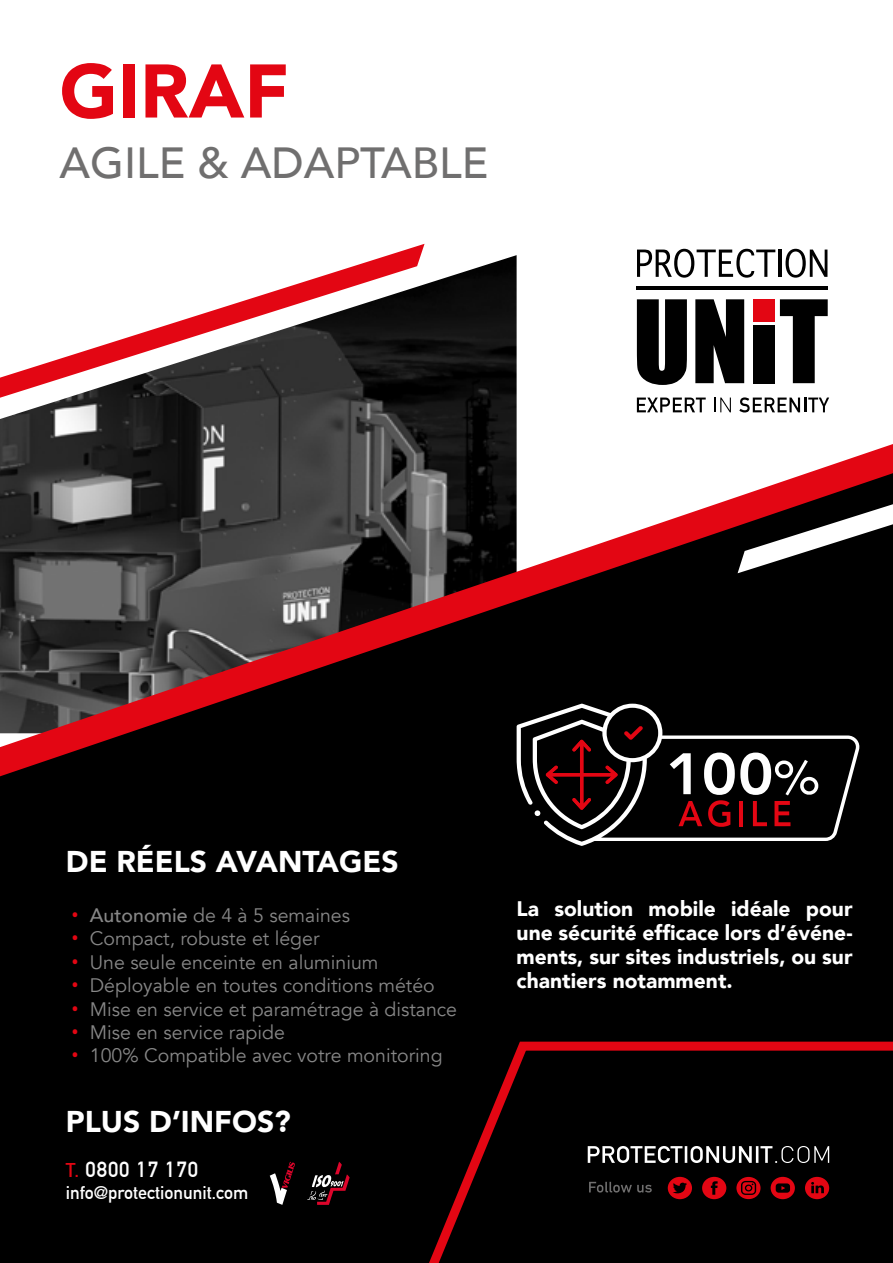
<style>
.page{position:relative;width:893px;height:1263px;background:#fff}
.page>*{position:absolute;margin:0;border:0;box-sizing:border-box;transform-origin:0 0}
.t1{font:900 75px "Avenir";color:#e30613}
.t2{font:500 43.5px "Avenir";color:#706f6f}
.t3{font:900 30px "Avenir";color:#fff}
.t4{font:700 21.45px "DIN Alternate";letter-spacing:.045em;color:#fff}
.t5{font:900 21px/24px "Avenir";color:#fff;text-align:justify}
.t6{font:19.5px "Avenir";color:#878787}
.t7{font:700 18px "DIN Alternate";color:#fff}
.s1{font-family:"Apple Gothic";color:#e30613}
.s2{font-weight:500}
.s3{font-size:19.5px;color:#e30613}
</style>
<div class="page">
<img style="left:0;top:255px;width:517px;height:168px">
<div style="left:0;top:423px;width:893px;height:840px;background:#000"></div>
<svg style="left:637px;top:249px;width:138px;height:29px"></svg>
<hr style="left:778px;top:250px;width:3px;height:27px;background:#000">
<svg style="left:785px;top:249px;width:42px;height:29px"></svg>
<svg style="left:637px;top:299px;width:50px;height:86px;background:#272727"></svg>
<svg style="left:695px;top:299px;width:49px;height:84px;background:#1e1e1e"></svg>
<div style="left:753px;top:325px;width:22px;height:59px;background:#000"></div>
<svg style="left:780px;top:299px;width:48px;height:84px"></svg>
<div style="left:753px;top:299px;width:22px;height:22px;background:#e30613"></div>
<hr style="left:637px;top:286px;width:191px;height:3px;background:#000">
<svg style="left:637px;top:398px;width:69px;height:14px"></svg>
<svg style="left:714px;top:398px;width:17px;height:14px"></svg>
<svg style="left:739px;top:397px;width:90px;height:15px"></svg>
<svg style="left:0;top:244px;width:425px;height:154px"></svg>
<svg style="left:0;top:444px;width:893px;height:332px;background:#493435"></svg>
<svg style="left:738px;top:504px;width:155px;height:69px"></svg>
<svg style="left:389px;top:1037px;width:504px;height:226px;background:#100203"></svg>
<svg style="left:517px;top:704px;width:343px;height:142px;background:#2e2929"></svg>
<svg style="left:546px;top:739px;width:72px;height:71px;background:#2e0c0e"></svg>
<svg style="left:270px;top:1162px;width:25px;height:43px"></svg>
<svg style="left:307px;top:1162px;width:43px;height:43px;background:#351c21"></svg>
<p class="t1" style="left:60px;top:27px;width:231px">GIRAF</p>
<p class="t2" style="left:60px;top:125px;width:430px">AGILE &amp; ADAPTABLE</p>
<p class="t3" style="left:66px;top:835px;width:334px">DE RÉELS AVANTAGES</p>
<p class="t6" style="left:66px;top:904px;width:286px"><span class="s1">•</span> <span class="s2">Autonomie</span> de 4 à 5 semaines</p>
<p class="t6" style="left:66px;top:927px;width:255px"><span class="s1">•</span> Compact, robuste et léger</p>
<p class="t6" style="left:66px;top:950px;width:314px"><span class="s1">•</span> Une seule enceinte en aluminium</p>
<p class="t6" style="left:66px;top:974px;width:370px"><span class="s1">•</span> Déployable en toutes conditions météo</p>
<p class="t6" style="left:66px;top:997px;width:393px"><span class="s1">•</span> Mise en service et paramétrage à distance</p>
<p class="t6" style="left:66px;top:1021px;width:220px"><span class="s1">•</span> Mise en service rapide</p>
<p class="t6" style="left:66px;top:1044px;width:378px"><span class="s1">•</span> 100% Compatible avec votre monitoring</p>
<p class="t3" style="left:66px;top:1096px;width:226px">PLUS D’INFOS?</p>
<p class="t4" style="left:66px;top:1153px;width:134px"><span class="s3">T.</span> 0800 17 170</p>
<p class="t7" style="left:66px;top:1178px;width:184px">info@protectionunit.com</p>
<p class="t5" style="left:517px;top:896px;width:337px">La solution mobile idéale pour une sécurité efficace lors d’événe&shy;ments, sur sites industriels, ou sur chantiers notamment.</p>
</div>
